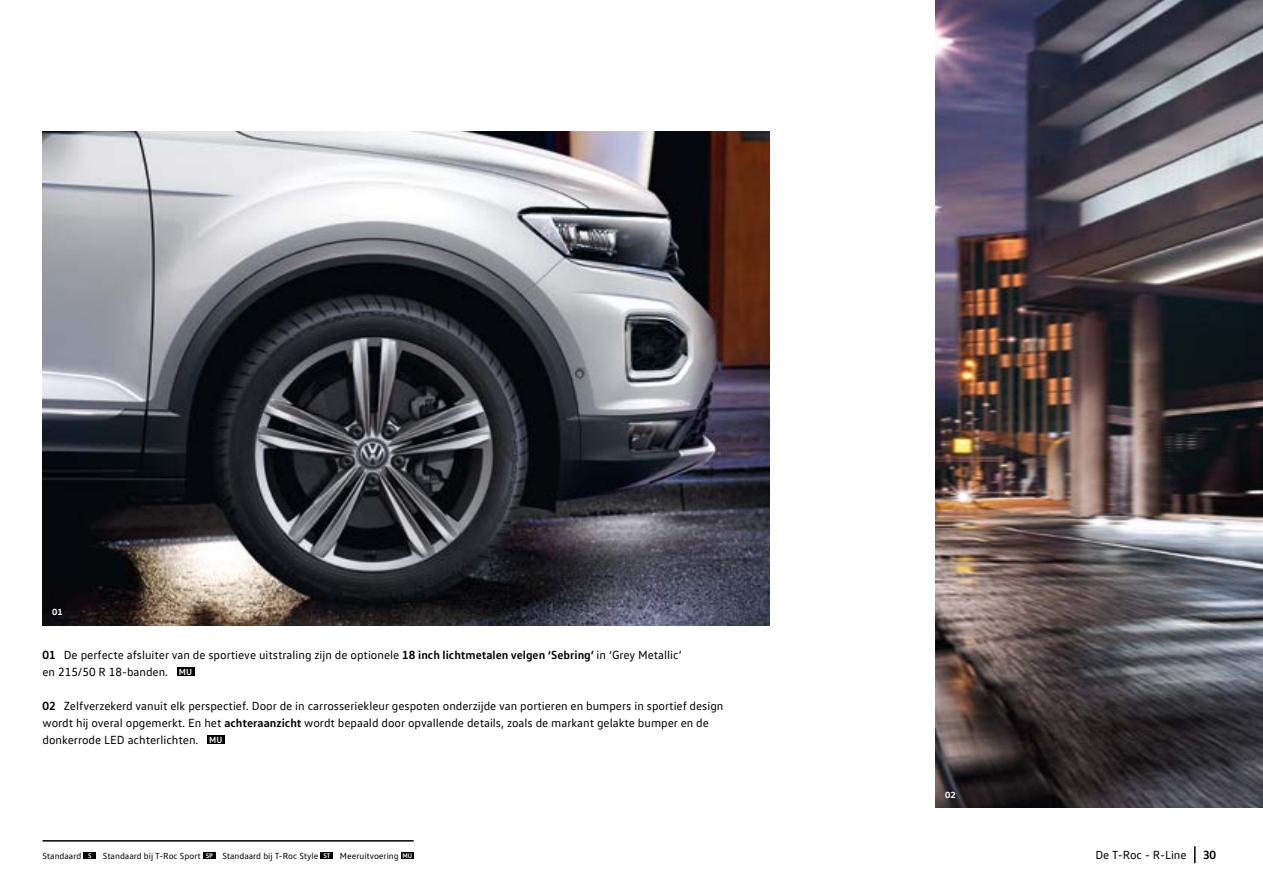
<style>
.page{position:relative;width:1263px;height:893px;background:#fff}
.page>*{position:absolute;margin:0;border:0;box-sizing:border-box;transform-origin:0 0}
.t1{font:12px/17px "VW Text";color:#000}
.t2{font:700 12px "VW Text";color:#000}
.t3{font:9px "VW Text";color:#000}
.t4{font:700 9px "VW Head";color:#fff}
.s1{font-weight:700}
.s2{font-weight:700;font-size:9px;color:#fff}
.s3{font-weight:700;font-size:6.75px;color:#fff}
</style>
<div class="page">
<img style="left:43px;top:132px;width:727px;height:493px">
<img style="left:935px;top:0;width:328px;height:808px">
<svg style="left:1194px;top:846px;width:1px;height:17px"></svg>
<div style="left:177px;top:668px;width:17px;height:8px;background:#000"></div>
<div style="left:207px;top:736px;width:17px;height:8px;background:#000"></div>
<hr style="left:43px;top:840px;width:371px;height:2px;background:#000">
<div style="left:84px;top:852px;width:12px;height:7px;background:#000"></div>
<div style="left:203px;top:852px;width:13px;height:7px;background:#000"></div>
<div style="left:320px;top:852px;width:13px;height:7px;background:#000"></div>
<div style="left:401px;top:852px;width:13px;height:7px;background:#000"></div>
<p class="t4" style="left:52px;top:606px;width:12px">01</p>
<p class="t1" style="left:43px;top:646px;width:641px"><span class="s1">01</span> De perfecte afsluiter van de sportieve uitstraling zijn de optionele <span class="s1">18 inch lichtmetalen velgen ‘Sebring’</span> in ‘Grey Metallic’ en 215/50 R 18-banden. <span class="s2">MU</span></p>
<p class="t1" style="left:43px;top:697px;width:682px"><span class="s1">02</span> Zelfverzekerd vanuit elk perspectief. Door de in carrosseriekleur gespoten onderzijde van portieren en bumpers in sportief design wordt hij overal opgemerkt. En het <span class="s1">achteraanzicht</span> wordt bepaald door opvallende details, zoals de markant gelakte bumper en de donkerrode LED achterlichten. <span class="s2">MU</span></p>
<p class="t4" style="left:945px;top:789px;width:12px">02</p>
<p class="t3" style="left:43px;top:850px;width:371px">Standaard <span class="s3">S</span> Standaard bij T-Roc Sport <span class="s3">SP</span> Standaard bij T-Roc Style <span class="s3">ST</span> Meeruitvoering <span class="s3">MU</span></p>
<p class="t1" style="left:1095px;top:846px;width:93px">De T-Roc - R-Line</p>
<p class="t2" style="left:1203px;top:847px;width:15px">30</p>
</div>
